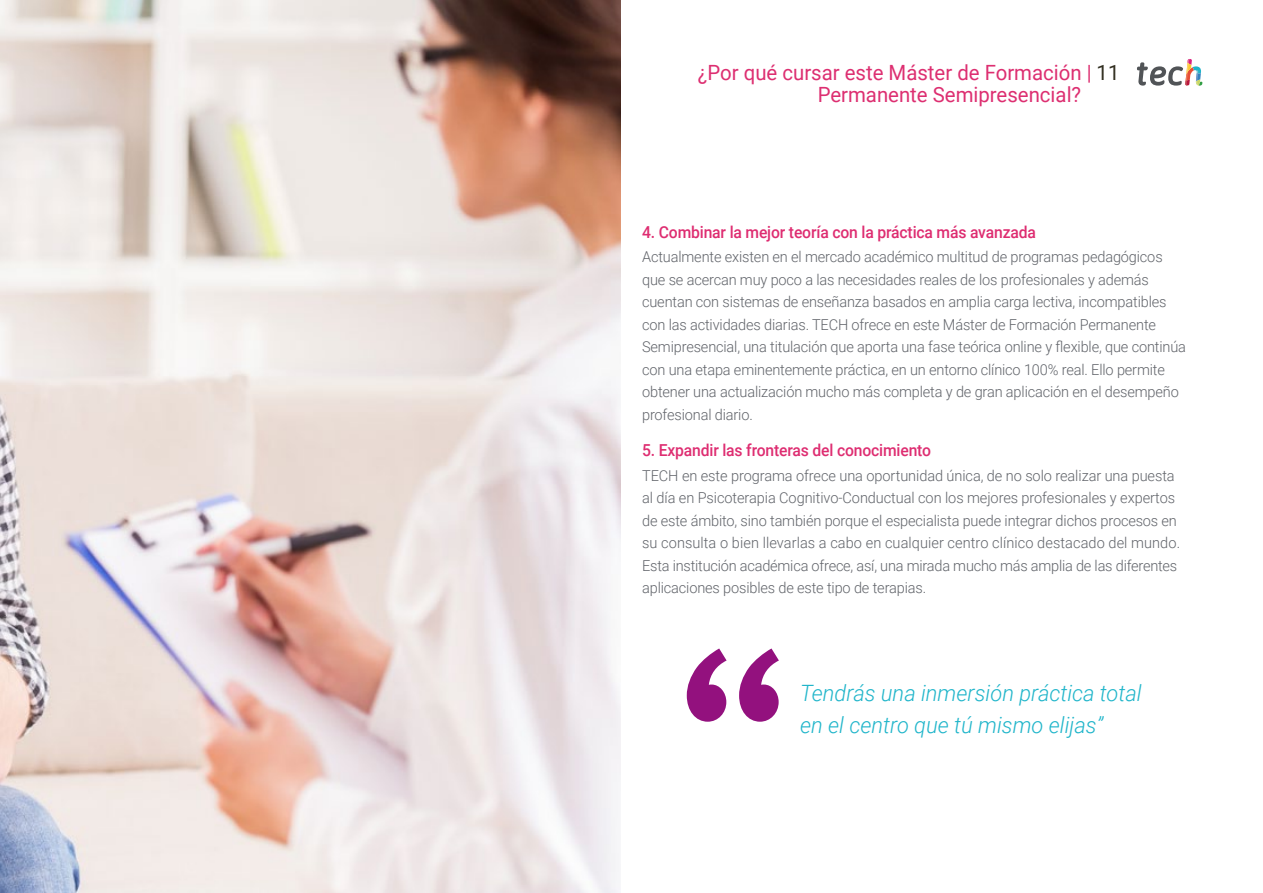
<style>
.page{position:relative;width:1263px;height:893px;background:#fff}
.page>*{position:absolute;margin:0;border:0;box-sizing:border-box;transform-origin:0 0}
.t1{font:italic 300 22.5px/31.5px "Roboto";color:#20b5ca}
.t2{font:21px/22.5px "Roboto";color:#dd2f71}
.t3{font:500 16.5px "Roboto";letter-spacing:-.01em;color:#de2d71;scale:.95 1}
.t4{font:300 15px/22.5px "Roboto";letter-spacing:-.01em;color:#61646a}
.s1{color:#312e20}
</style>
<div class="page">
<svg style="left:1137px;top:59px;width:65px;height:27px"></svg>
<img style="left:0;top:0;width:621px;height:893px">
<svg style="left:687px;top:648px;width:92px;height:74px"></svg>
<h2 class="t2" style="left:818px;top:60px;width:303px;text-indent:-120px">¿Por qué cursar este Máster de Formación | <span class="s1">11<br></span>Permanente Semipresencial?</h2>
<p class="t3" style="left:642px;top:220px;width:416px">4. Combinar la mejor teoría con la práctica más avanzada</p>
<p class="t4" style="left:642px;top:245px;width:545px">Actualmente existen en el mercado académico multitud de programas pedagógicos que se acercan muy poco a las necesidades reales de los profesionales y además cuentan con sistemas de enseñanza basados en amplia carga lectiva, incompatibles con las actividades diarias. TECH ofrece en este Máster de Formación Permanente Semipresencial, una titulación que aporta una fase teórica online y flexible, que continúa con una etapa eminentemente práctica, en un entorno clínico 100% real. Ello permite obtener una actualización mucho más completa y de gran aplicación en el desempeño profesional diario.</p>
<p class="t3" style="left:642px;top:439px;width:306px">5. Expandir las fronteras del conocimiento</p>
<p class="t4" style="left:642px;top:464px;width:539px">TECH en este programa ofrece una oportunidad única, de no solo realizar una puesta al día en Psicoterapia Cognitivo-Conductual con los mejores profesionales y expertos de este ámbito, sino también porque el especialista puede integrar dichos procesos en su consulta o bien llevarlas a cabo en cualquier centro clínico destacado del mundo.<br>Esta institución académica ofrece, así, una mirada mucho más amplia de las diferentes aplicaciones posibles de este tipo de terapias.</p>
<h1 class="t1" style="left:800px;top:677px;width:343px">Tendrás una inmersión práctica total en el centro que tú mismo elijas”</h1>
</div>
